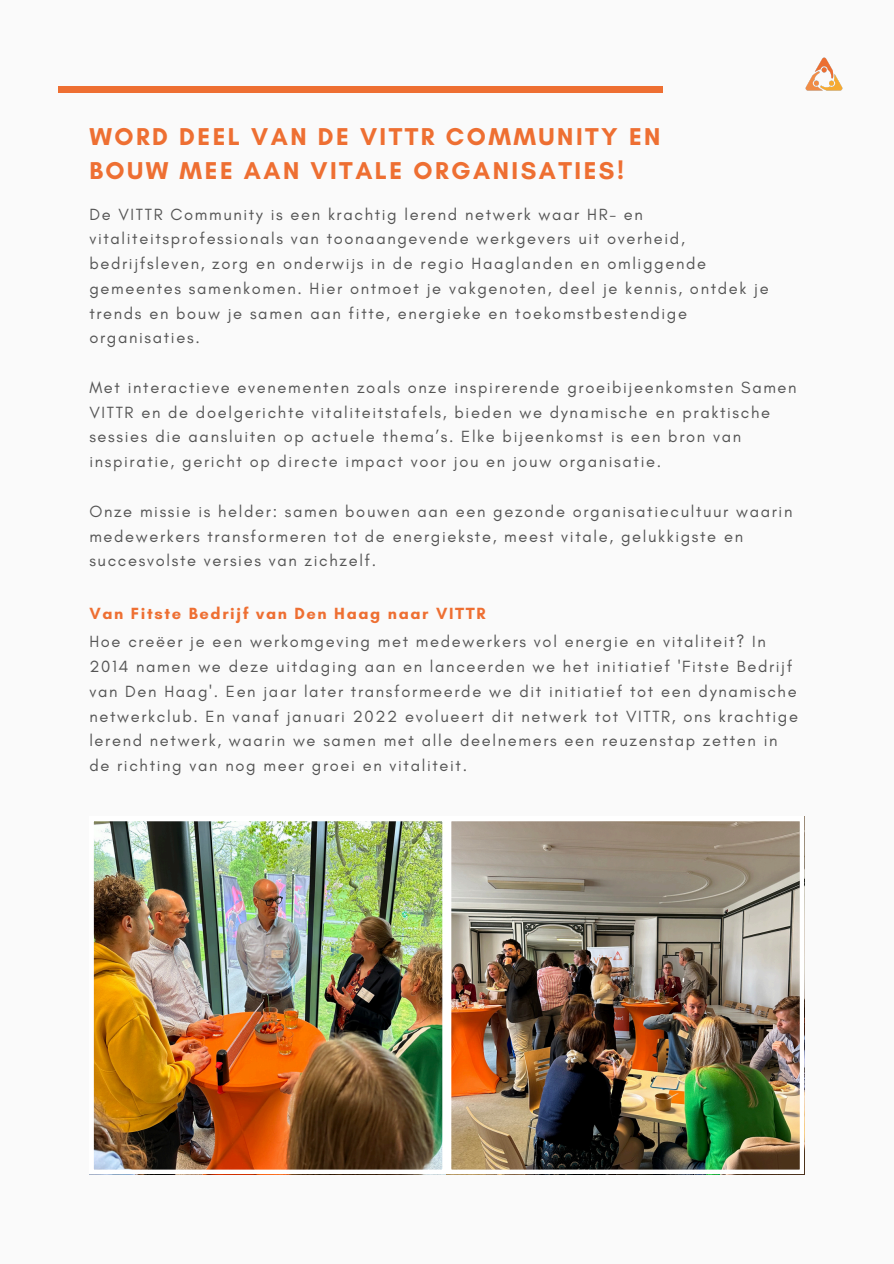
<style>
.page{position:relative;width:894px;height:1264px;background:#fff}
.page>*{position:absolute;margin:0;border:0;box-sizing:border-box;transform-origin:0 0}
.t1{font:700 24.75px/33.8px "Glacial Indifference";letter-spacing:.1em;color:#ee6f32}
.t2{font:16.5px/24.8px "Glacial Indifference";letter-spacing:.1em;color:#545454}
.t3{font:700 16.5px "Glacial Indifference";letter-spacing:.1em;color:#ee6f32}
</style>
<div class="page">
<div style="left:0;top:0;width:893px;height:1263px;background:#fafafa"></div>
<img style="left:93px;top:821px;width:350px;height:349px">
<img style="left:451px;top:821px;width:349px;height:349px">
<img style="left:805px;top:57px;width:38px;height:34px">
<div style="left:58px;top:86px;width:604px;height:7px;background:#ee6f32"></div>
<p class="t1" style="left:89px;top:119px;width:572px">WORD DEEL VAN DE VITTR COMMUNITY EN<br>BOUW MEE AAN VITALE ORGANISATIES!</p>
<p class="t2" style="left:89px;top:201px;width:680px">De VITTR Community is een krachtig lerend netwerk waar HR- en vitaliteitsprofessionals van toonaangevende werkgevers uit overheid, bedrijfsleven, zorg en onderwijs in de regio Haaglanden en omliggende gemeentes samenkomen. Hier ontmoet je vakgenoten, deel je kennis, ontdek je trends en bouw je samen aan fitte, energieke en toekomstbestendige organisaties.</p>
<p class="t2" style="left:89px;top:375px;width:708px">Met interactieve evenementen zoals onze inspirerende groeibijeenkomsten Samen VITTR en de doelgerichte vitaliteitstafels, bieden we dynamische en praktische sessies die aansluiten op actuele thema’s. Elke bijeenkomst is een bron van inspiratie, gericht op directe impact voor jou en jouw organisatie.</p>
<h2 class="t2" style="left:89px;top:498px;width:704px">Onze missie is helder: samen bouwen aan een gezonde organisatiecultuur waarin medewerkers transformeren tot de energiekste, meest vitale, gelukkigste en succesvolste versies van zichzelf.</h2>
<p class="t3" style="left:89px;top:603px;width:397px">Van Fitste Bedrijf van Den Haag naar VITTR</p>
<p class="t2" style="left:89px;top:629px;width:710px">Hoe creëer je een werkomgeving met medewerkers vol energie en vitaliteit? In 2014 namen we deze uitdaging aan en lanceerden we het initiatief 'Fitste Bedrijf van Den Haag'. Een jaar later transformeerde we dit initiatief tot een dynamische netwerkclub. En vanaf januari 2022 evolueert dit netwerk tot VITTR, ons krachtige lerend netwerk, waarin we samen met alle deelnemers een reuzenstap zetten in de richting van nog meer groei en vitaliteit.</p>
</div>
